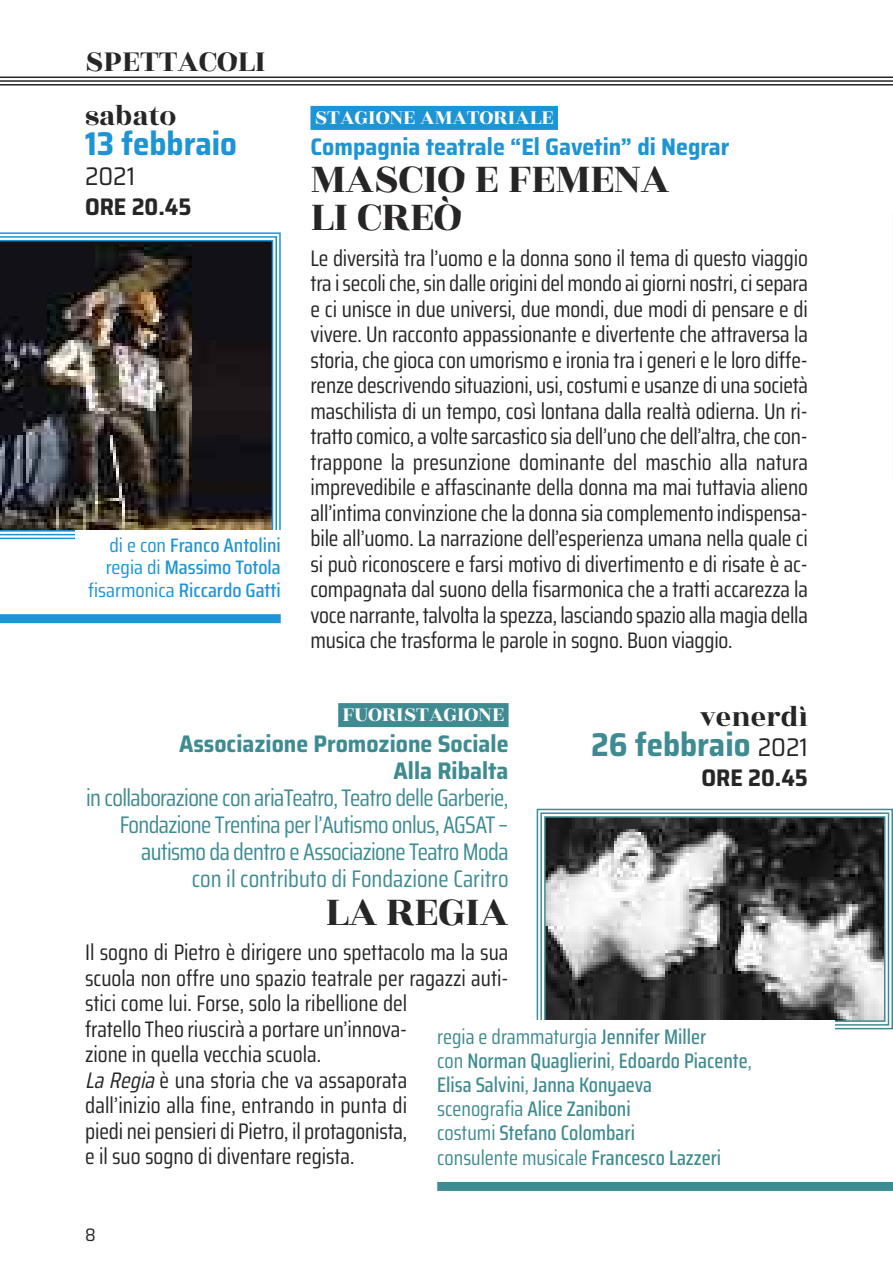
<style>
.page{position:relative;width:893px;height:1276px;background:#fff}
.page>*{position:absolute;margin:0;border:0;box-sizing:border-box;transform-origin:0 0}
.t1{font:45px/37.5px "Rozha One";letter-spacing:-.01em;color:#272526}
.t2{font:700 semi-condensed 33px "Saira";color:#3e8b91}
.t3{font:33px "Rozha One";color:#272526}
.t4{font:700 semi-condensed 33px "Saira";color:#1d94d4}
.t5{font:30px "Rozha One";color:#272526}
.t6{font:semi-condensed 25.5px "Saira";color:#272526}
.t7{font:24px/27px "Saira Condensed";letter-spacing:-.025em;color:#3e8b91;text-align:right}
.t8{font:700 semi-condensed 24px/27px "Saira";color:#3e8b91;text-align:right}
.t9{font:700 semi-condensed 24px "Saira";color:#1d94d4}
.t10{font:700 semi-condensed 24px "Saira";color:#272526}
.t11{font:22.5px/25.5px "Saira Condensed";color:#272526}
.t12{font:22.5px "Rozha One";color:#fff}
.t13{font:500 21px/24px "Saira Condensed";color:#3e8b91}
.t14{font:500 19.5px/22.2px "Saira Condensed";color:#1d94d4;text-align:right;scale:1.08 1}
.t15{font:semi-condensed 18px "Saira";color:#272526}
.s1{font-weight:400}
.s2{font-weight:400;font-size:25.5px;color:#272526}
.s3{font-style:italic}
</style>
<div class="page">
<hr style="left:0;top:77px;width:893px;height:1px;background:#272526">
<hr style="left:0;top:80px;width:893px;height:2px;background:#272526">
<hr style="left:0;top:84px;width:893px;height:2px;background:#272526">
<img style="left:547px;top:819px;width:335px;height:200px">
<div style="left:537px;top:808px;width:356px;height:221px;border:2px solid #3e8b91"></div>
<div style="left:540px;top:812px;width:349px;height:213px;border:2px solid #3e8b91"></div>
<div style="left:544px;top:816px;width:341px;height:206px;border:2px solid #3e8b91"></div>
<div style="left:338px;top:703px;width:171px;height:24px;background:#3e8b91"></div>
<div style="left:437px;top:1020px;width:398px;height:161px;background:#fff"></div>
<div style="left:437px;top:1182px;width:456px;height:9px;background:#3e8b91"></div>
<svg style="left:0;top:232px;width:281px;height:307px"></svg>
<svg style="left:0;top:236px;width:277px;height:299px"></svg>
<img style="left:0;top:240px;width:273px;height:291px">
<div style="left:310px;top:106px;width:248px;height:24px;background:#1d94d4"></div>
<div style="left:76px;top:530px;width:205px;height:95px;background:#fff"></div>
<div style="left:0;top:614px;width:281px;height:9px;background:#1d94d4"></div>
<h2 class="t3" style="left:85px;top:38px;width:182px">SPETTACOLI</h2>
<h3 class="t5" style="left:85px;top:95px;width:93px">sabato</h3>
<h2 class="t4" style="left:85px;top:118px;width:153px">13 febbraio</h2>
<p class="t6" style="left:85px;top:157px;width:52px">2021</p>
<p class="t10" style="left:85px;top:188px;width:108px">ore 20.45</p>
<p class="t14" style="left:88px;top:534px;width:180px"><span class="s1">di e con</span> Franco Antolini <span class="s1">regia di</span> Massimo Totola <span class="s1">fisarmonica</span> Riccardo Gatti</p>
<p class="t12" style="left:315px;top:101px;width:240px">STAGIONE AMATORIALE</p>
<p class="t9" style="left:310px;top:128px;width:421px">Compagnia teatrale “el Gavetin” di Negrar</p>
<h1 class="t1" style="left:310px;top:161px;width:360px">MASCIO E FEMENA<br>LI CREÒ</h1>
<p class="t11" style="left:310px;top:244px;width:499px;text-align:justify">Le diversità tra l’uomo e la donna sono il tema di questo viaggio tra i secoli che, sin dalle origini del mondo ai giorni nostri, ci separa e ci unisce in due universi, due mondi, due modi di pensare e di vivere. Un racconto appassionante e divertente che attraversa la storia, che gioca con umorismo e ironia tra i generi e le loro diffe&shy;renze descrivendo situazioni, usi, costumi e usanze di una società maschilista di un tempo, così lontana dalla realtà odierna. Un ri&shy;tratto comico, a volte sarcastico sia dell’uno che dell’altra, che con&shy;trappone la presunzione dominante del maschio alla natura imprevedibile e affascinante della donna ma mai tuttavia alieno all’intima convinzione che la donna sia complemento indispensa&shy;bile all’uomo. La narrazione dell’esperienza umana nella quale ci si può riconoscere e farsi motivo di divertimento e di risate è ac&shy;compagnata dal suono della fisarmonica che a tratti accarezza la voce narrante, talvolta la spezza, lasciando spazio alla magia della musica che trasforma le parole in sogno. Buon viaggio.</p>
<h3 class="t5" style="left:700px;top:696px;width:110px">venerdì</h3>
<h2 class="t2" style="left:591px;top:719px;width:218px">26 febbraio <span class="s2">2021</span></h2>
<p class="t10" style="left:702px;top:759px;width:108px">ore 20.45</p>
<p class="t12" style="left:342px;top:698px;width:163px">FUORISTAGIONE</p>
<p class="t8" style="left:179px;top:730px;width:331px">Associazione Promozione Sociale<br>Alla ribalta</p>
<p class="t7" style="left:86px;top:783px;width:424px">in collaborazione con ariaTeatro, Teatro delle Garberie, Fondazione Trentina per l’Autismo onlus, AGSAT – autismo da dentro e Associazione Teatro Moda<br>con il contributo di Fondazione Caritro</p>
<h1 class="t1" style="left:326px;top:893px;width:185px">LA REGIA</h1>
<p class="t11" style="left:85px;top:939px;width:425px">Il sogno di Pietro è dirigere uno spettacolo ma la sua scuola non offre uno spazio teatrale per ragazzi auti&shy;stici come lui. Forse, solo la ribellione del<br>fratello Theo riuscirà a portare un’innova-<br>zione in quella vecchia scuola.<br><span class="s3">LaRegia</span>è una storia che va assaporata<br>dall’inizio alla fine, entrando in punta di<br>piedi nei pensieri di Pietro, il protagonista,<br>e il suo sogno di diventare regista.</p>
<p class="t13" style="left:437px;top:1024px;width:316px"><span class="s1">regia e drammaturgia</span> Jennifer Miller<br><span class="s1">con</span> Norman Quaglierini<span class="s1">,</span> Edoardo Piacente<span class="s1">, </span>Elisa Salvini<span class="s1">,</span> Janna Konyaeva<br><span class="s1">scenografia</span> Alice Zaniboni<br><span class="s1">costumi</span> Stefano Colombari<br><span class="s1">consulente musicale</span> Francesco Lazzeri</p>
<p class="t15" style="left:85px;top:1221px;width:12px">8</p>
</div>
